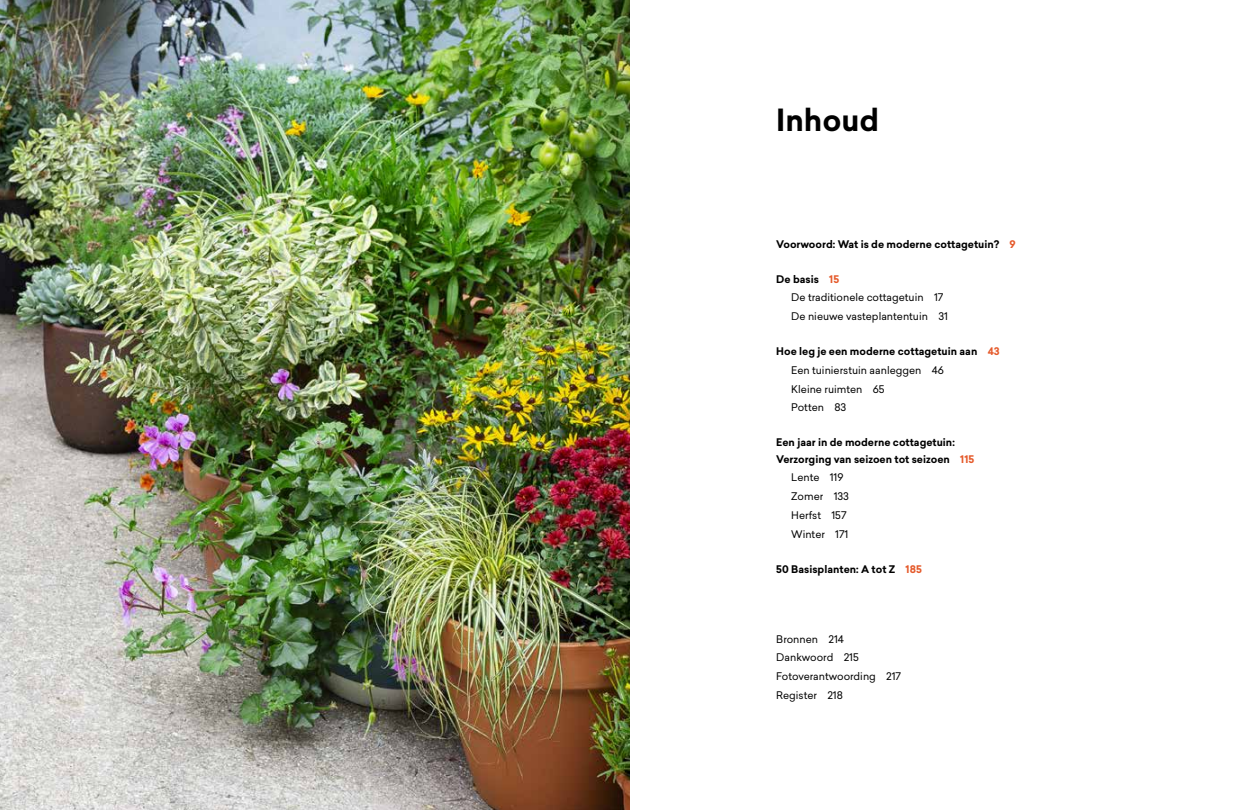
<style>
.page{position:relative;width:1260px;height:810px;background:#fff}
.page>*{position:absolute;margin:0;border:0;box-sizing:border-box;transform-origin:0 0}
.t1{font:700 30px "Sailec";color:#000}
.t2{font:10.25px/18.8px "Sailec";color:#000}
.t3{font:700 10.25px/16.2px "Sailec";color:#000}
.s1{color:#e55a2b}
.s2{font-weight:700}
.s3{font-weight:700;color:#e55a2b}
</style>
<div class="page">
<img style="left:0;top:0;width:630px;height:810px">
<h1 class="t1" style="left:776px;top:99px;width:105px">Inhoud</h1>
<p class="t3" style="left:776px;top:236px;width:241px">Voorwoord: Wat is de moderne cottagetuin? <span class="s1">9</span></p>
<p class="t2" style="left:791px;top:269px;width:158px;text-indent:-15px"><span class="s2">De basis</span> <span class="s3">15<br></span>De traditionele cottagetuin 17<br>De nieuwe vasteplantentuin 31</p>
<p class="t2" style="left:791px;top:342px;width:210px;text-indent:-15px"><span class="s2">Hoe leg je een moderne cottagetuin aan</span> <span class="s3">43<br></span>Een tuinierstuin aanleggen 46<br>Kleine ruimten 65<br>Potten 83</p>
<p class="t3" style="left:776px;top:435px;width:200px">Een jaar in de moderne cottagetuin:<br>Verzorging van seizoen tot seizoen <span class="s1">115</span></p>
<p class="t2" style="left:791px;top:468px;width:59px">Lente 119<br>Zomer 133<br>Herfst 157<br>Winter 171</p>
<p class="t3" style="left:776px;top:561px;width:147px">50 Basisplanten: A tot Z <span class="s1">185</span></p>
<p class="t2" style="left:776px;top:629px;width:126px">Bronnen 214<br>Dankwoord 215<br>Fotoverantwoording 217<br>Register 218</p>
</div>
